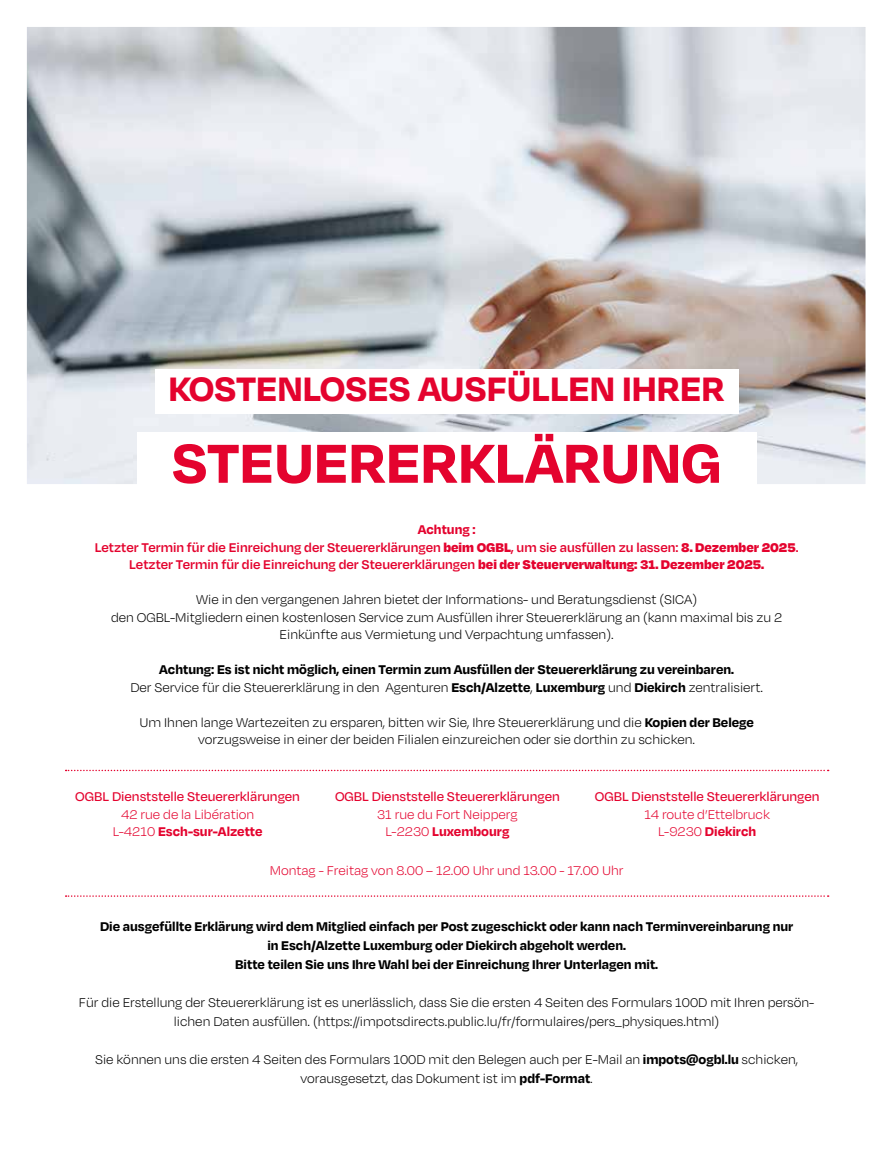
<style>
.page{position:relative;width:893px;height:1149px;background:#fff}
.page>*{position:absolute;margin:0;border:0;box-sizing:border-box;transform-origin:0 0}
.t1{font:700 63.15px "Degular";color:#e4032e}
.t2{font:700 39px "Degular";color:#e4032e}
.t3{font:300 14.55px/17.4px "Degular";color:#000;text-align:center}
.t4{font:700 14.55px/18.9px "Degular";color:#000;text-align:center}
.t5{font:600 14.55px/17.4px "Degular";color:#e4032e;text-align:center}
.t6{font:300 14.55px/17.4px "Degular";color:#e4032e;text-align:center}
.t7{font:500 14.55px "Degular";color:#e4032e}
.s1{font-weight:700}
.s2{font-weight:900}
.s3{font-weight:300}
</style>
<div class="page">
<svg style="left:26px;top:27px;width:840px;height:457px"></svg>
<svg style="left:137px;top:432px;width:619px;height:52px"></svg>
<svg style="left:155px;top:369px;width:583px;height:44px"></svg>
<svg style="left:66px;top:769px;width:763px;height:2px"></svg>
<svg style="left:66px;top:895px;width:763px;height:1px"></svg>
<h2 class="t2" style="left:169px;top:364px;width:557px">KOSTENLOSES AUSFÜLLEN IHRER</h2>
<h1 class="t1" style="left:172px;top:422px;width:552px">STEUERERKLÄRUNG</h1>
<p class="t5" style="left:95px;top:520px;width:705px"><span class="s1">Achtung :<br></span>Letzter Termin für die Einreichung der Steuererklärungen <span class="s2">beim OGBL</span>, um sie ausfüllen zu lassen: <span class="s2">8. Dezember 2025</span>.<br>Letzter Termin für die Einreichung der Steuererklärungen <span class="s2">bei der Steuerverwaltung: 31. Dezember 2025.</span></p>
<p class="t3" style="left:111px;top:590px;width:673px">Wie in den vergangenen Jahren bietet der Informations- und Beratungsdienst (SICA)<br>den OGBL-Mitgliedern einen kostenlosen Service zum Ausfüllen ihrer Steuererklärung an (kann maximal bis zu 2<br>Einkünfte aus Vermietung und Verpachtung umfassen).</p>
<p class="t4" style="left:130px;top:660px;width:634px;line-height:17.4px">Achtung: Es ist nicht möglich, einen Termin zum Ausfüllen der Steuererklärung zu vereinbaren.<br><span class="s3">Der Service für die Steuererklärung in den Agenturen</span> Esch/Alzette<span class="s3">,</span> Luxemburg <span class="s3">und</span> Diekirch <span class="s3">zentralisiert.</span></p>
<p class="t3" style="left:139px;top:712px;width:616px">Um Ihnen lange Wartezeiten zu ersparen, bitten wir Sie, Ihre Steuererklärung und die <span class="s1">Kopien der Belege </span>vorzugsweise in einer der beiden Filialen einzureichen oder sie dorthin zu schicken.</p>
<p class="t7" style="left:75px;top:787px;width:226px">OGBL Dienststelle Steuererklärungen</p>
<p class="t6" style="left:113px;top:804px;width:151px">42 rue de la Libération<br>L-4210 <span class="s1">Esch-sur-Alzette</span></p>
<p class="t7" style="left:595px;top:787px;width:226px">OGBL Dienststelle Steuererklärungen</p>
<p class="t6" style="left:645px;top:804px;width:127px">14 route d’Ettelbruck<br>L-9230 <span class="s1">Diekirch</span></p>
<p class="t6" style="left:270px;top:860px;width:355px">Montag - Freitag von 8.00 – 12.00 Uhr und 13.00 - 17.00 Uhr</p>
<p class="t7" style="left:335px;top:787px;width:226px">OGBL Dienststelle Steuererklärungen</p>
<p class="t6" style="left:377px;top:804px;width:142px">31 rue du Fort Neipperg<br>L-2230 <span class="s1">Luxembourg</span></p>
<p class="t4" style="left:100px;top:915px;width:695px">Die ausgefüllte Erklärung wird dem Mitglied einfach per Post zugeschickt oder kann nach Terminvereinbarung nur in Esch/Alzette Luxemburg oder Diekirch abgeholt werden.<br>Bitte teilen Sie uns Ihre Wahl bei der Einreichung Ihrer Unterlagen mit.</p>
<p class="t3" style="left:79px;top:991px;width:737px;line-height:18.9px">Für die Erstellung der Steuererklärung ist es unerlässlich, dass Sie die ersten 4 Seiten des Formulars 100D mit Ihren persön&shy;lichen Daten ausfüllen. (https://impotsdirects.public.lu/fr/formulaires/pers_physiques.html)</p>
<p class="t3" style="left:95px;top:1048px;width:705px;line-height:18.9px">Sie können uns die ersten 4 Seiten des Formulars 100D mit den Belegen auch per E-Mail an <span class="s1">impots@ogbl.lu</span> schicken, vorausgesetzt, das Dokument ist im <span class="s1">pdf-Format</span>.</p>
</div>
